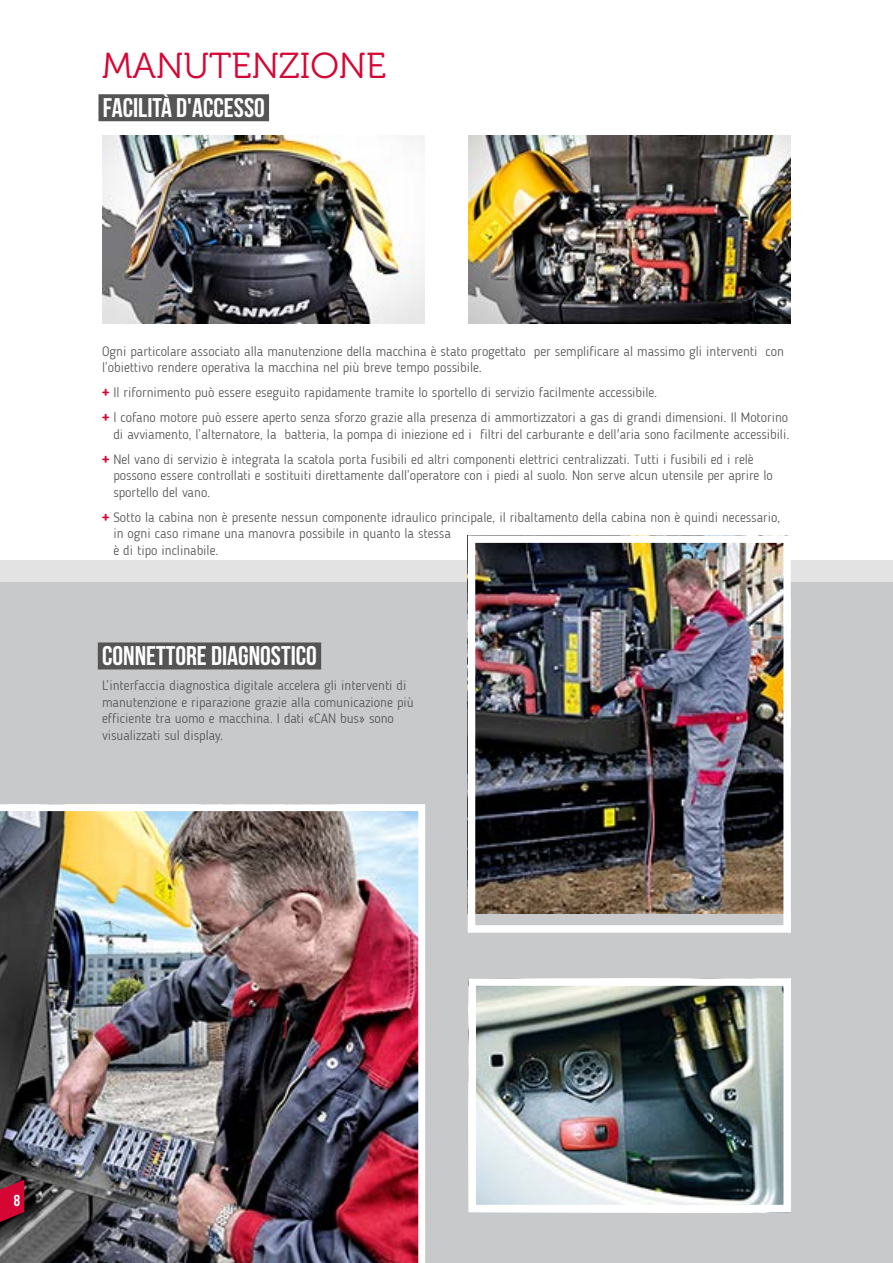
<style>
.page{position:relative;width:893px;height:1263px;background:#fff}
.page>*{position:absolute;margin:0;border:0;box-sizing:border-box;transform-origin:0 0}
.t1{font:36px "Museo 300";color:#d50634}
.t2{font:700 27px "Bebas Neue";color:#fff}
.t3{font:15.9px "Bebas Neue";color:#fff}
.t4{font:300 13.5px/16.5px "Blogger Sans";color:#535453}
.s1{font-weight:700;color:#d50634}
</style>
<div class="page">
<div style="left:0;top:581px;width:893px;height:682px;background:#c7c9ca"></div>
<div style="left:0;top:560px;width:893px;height:21px;background:#e3e3e4"></div>
<img style="left:102px;top:136px;width:323px;height:187px">
<img style="left:468px;top:136px;width:323px;height:187px">
<div style="left:98px;top:642px;width:223px;height:27px;background:#535453"></div>
<img style="left:0;top:804px;width:425px;height:459px">
<img style="left:477px;top:544px;width:305px;height:369px">
<div style="left:468px;top:535px;width:323px;height:398px;border:8px solid #fff"></div>
<img style="left:477px;top:987px;width:305px;height:216px">
<div style="left:468px;top:978px;width:323px;height:234px;border:8px solid #fff"></div>
<svg style="left:0;top:1179px;width:24px;height:43px"></svg>
<div style="left:98px;top:94px;width:171px;height:27px;background:#535453"></div>
<h1 class="t1" style="left:102px;top:46px;width:286px">MANUTENZIONE</h1>
<h2 class="t2" style="left:103px;top:93px;width:164px">FACILITÀ D'ACCESSO</h2>
<p class="t4" style="left:102px;top:343px;width:683px">Ogni particolare associato alla manutenzione della macchina è stato progettato per semplificare al massimo gli interventi con l’obiettivo rendere operativa la macchina nel più breve tempo possibile.</p>
<p class="t4" style="left:102px;top:380px;width:688px;line-height:25px"><span class="s1">+</span> Il rifornimento può essere eseguito rapidamente tramite lo sportello di servizio facilmente accessibile.<br><span class="s1">+</span> l cofano motore può essere aperto senza sforzo grazie alla presenza di ammortizzatori a gas di grandi dimensioni. Il Motorino</p>
<p class="t4" style="left:102px;top:421px;width:689px;line-height:25px;text-indent:11px">di avviamento, l’alternatore, la batteria, la pompa di iniezione ed i filtri del carburante e dell'aria sono facilmente accessibili. <span class="s1">+</span> Nel vano di servizio è integrata la scatola porta fusibili ed altri componenti elettrici centralizzati. Tutti i fusibili ed i relè</p>
<p class="t4" style="left:113px;top:467px;width:661px">possono essere controllati e sostituiti direttamente dall’operatore con i piedi al suolo. Non serve alcun utensile per aprire lo sportello del vano.</p>
<p class="t4" style="left:113px;top:509px;width:668px;text-indent:-11px"><span class="s1">+</span> Sotto la cabina non è presente nessun componente idraulico principale, il ribaltamento della cabina non è quindi necessario, in ogni caso rimane una manovra possibile in quanto la stessa<br>è di tipo inclinabile.</p>
<h2 class="t2" style="left:102px;top:641px;width:216px">CONNETTORE DIAGNOSTICO</h2>
<p class="t4" style="left:102px;top:677px;width:313px">L’interfaccia diagnostica digitale accelera gli interventi di manutenzione e riparazione grazie alla comunicazione più efficiente tra uomo e macchina. I dati «CAN bus» sono visualizzati sul display.</p>
<p class="t3" style="left:14px;top:1192px;width:8px">8</p>
</div>
